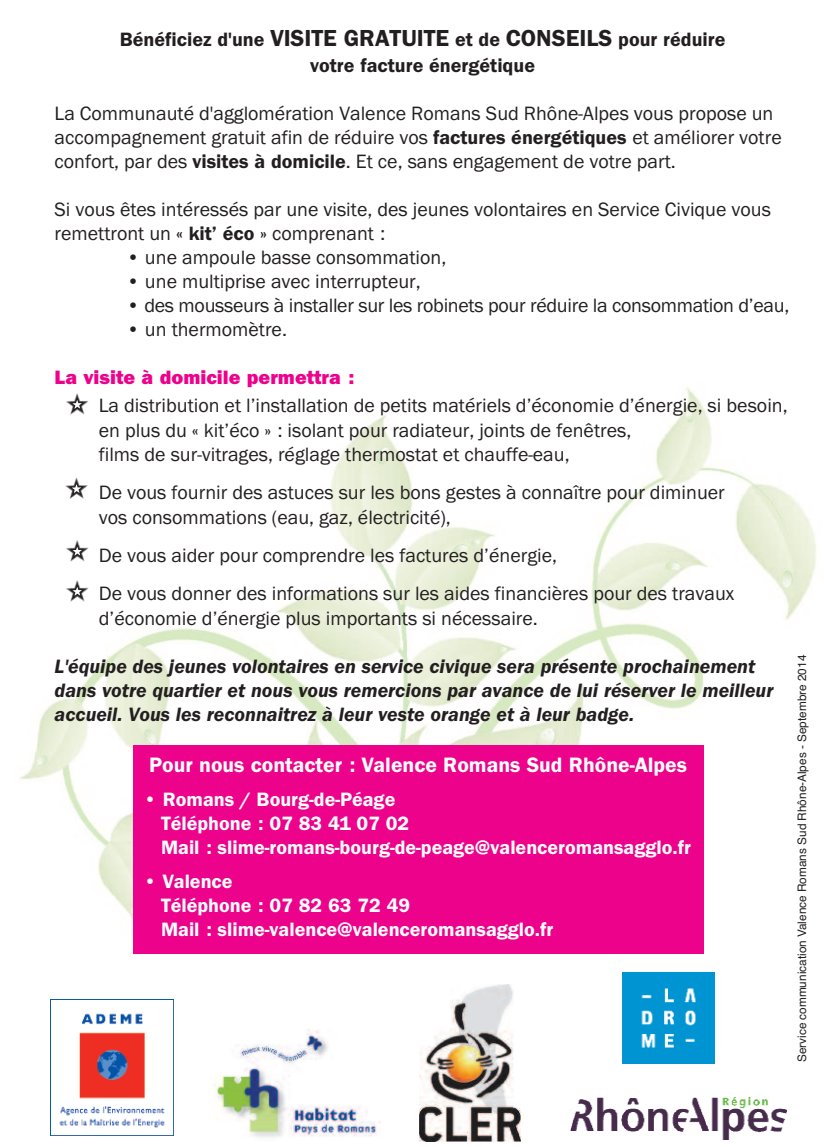
<style>
.page{position:relative;width:824px;height:1147px;background:#fff}
.page>*{position:absolute;margin:0;border:0;box-sizing:border-box;transform-origin:0 0}
.t1{font:21.6px "Itc Franklin Dem FO";color:#fff}
.t2{font:20px/24px "Itc Franklin Bk FO";color:#231f20}
.t3{font:20px/24px "Itc Franklin Dem Ita FO";color:#231f20}
.t4{font:20px/24px "Itc Franklin Dem FO";color:#fff}
.t5{font:20px/25.8px "Itc Franklin Dem FO";color:#231f20;text-align:center}
.t6{font:20px "Itc Franklin Hea FO";color:#ed028c}
.t7{font:11.8px "Helvetica";color:#231f20}
.s1{font-size:24px}
.s2{font-family:"Itc Franklin Dem FO"}
</style>
<div class="page">
<img style="left:20px;top:387px;width:797px;height:567px">
<img style="left:50px;top:999px;width:123px;height:136px">
<img style="left:213px;top:1029px;width:168px;height:109px">
<img style="left:570px;top:1097px;width:216px;height:41px">
<img style="left:622px;top:972px;width:92px;height:91px">
<img style="left:419px;top:984px;width:101px;height:156px">
<div style="left:133px;top:744px;width:570px;height:209px;background:#ed028c"></div>
<svg style="left:66px;top:393px;width:23px;height:21px"></svg>
<svg style="left:65px;top:477px;width:23px;height:22px"></svg>
<svg style="left:66px;top:539px;width:23px;height:22px"></svg>
<svg style="left:66px;top:579px;width:23px;height:22px"></svg>
<p class="t5" style="left:120px;top:26px;width:607px">Bénéficiez d'une <span class="s1">VISITE GRATUITE</span> et de <span class="s1">CONSEILS</span> pour réduire votre facture énergétique</p>
<p class="t2" style="left:55px;top:101px;width:728px">La Communauté d'agglomération Valence Romans Sud Rhône-Alpes vous propose un accompagnement gratuit afin de réduire vos <span class="s2">factures énergétiques</span> et améliorer votre confort, par des <span class="s2">visites à domicile</span>. Et ce, sans engagement de votre part.</p>
<p class="t2" style="left:55px;top:197px;width:717px">Si vous êtes intéressés par une visite, des jeunes volontaires en Service Civique vous remettront un <span class="s2">« kit’ éco »</span> comprenant :</p>
<p class="t2" style="left:127px;top:245px;width:321px">• une ampoule basse consommation,</p>
<p class="t2" style="left:127px;top:269px;width:295px">• une multiprise avec interrupteur,</p>
<p class="t2" style="left:127px;top:293px;width:664px">• des mousseurs à installer sur les robinets pour réduire la consommation d’eau,</p>
<p class="t2" style="left:127px;top:317px;width:162px">• un thermomètre.</p>
<p class="t6" style="left:55px;top:365px;width:301px">La visite à domicile permettra :</p>
<p class="t2" style="left:99px;top:393px;width:690px">La distribution et l’installation de petits matériels d’économie d’énergie, si besoin, en plus du « kit’éco » : isolant pour radiateur, joints de fenêtres,<br>films de sur-vitrages, réglage thermostat et chauffe-eau,</p>
<p class="t2" style="left:99px;top:479px;width:627px;line-height:24.8px">De vous fournir des astuces sur les bons gestes à connaître pour diminuer vos consommations (eau, gaz, électricité),</p>
<p class="t2" style="left:99px;top:535px;width:637px;line-height:38.6px">De vous aider pour comprendre les factures d’énergie,<br>De vous donner des informations sur les aides financières pour des travaux</p>
<p class="t2" style="left:99px;top:606px;width:440px">d’économie d’énergie plus importants si nécessaire.</p>
<p class="t3" style="left:55px;top:654px;width:720px">L'équipe des jeunes volontaires en service civique sera présente prochainement dans votre quartier et nous vous remercions par avance de lui réserver le meilleur accueil. Vous les reconnaitrez à leur veste orange et à leur badge.</p>
<p class="t1" style="left:149px;top:751px;width:539px">Pour nous contacter : Valence Romans Sud Rhône-Alpes</p>
<p class="t4" style="left:161px;top:787px;width:531px;text-indent:-17px">• Romans / Bourg-de-Péage<br>Téléphone : 07 83 41 07 02<br>Mail : slime-romans-bourg-de-peage@valenceromansagglo.fr</p>
<p class="t4" style="left:161px;top:869px;width:394px;text-indent:-17px">• Valence<br>Téléphone : 07 82 63 72 49<br>Mail : slime-valence@valenceromansagglo.fr</p>
<p class="t7" style="left:795px;top:1061px;width:408px;rotate:-90deg">Service communication Valence Romans Sud Rhône-Alpes - Septembre 2014</p>
</div>
